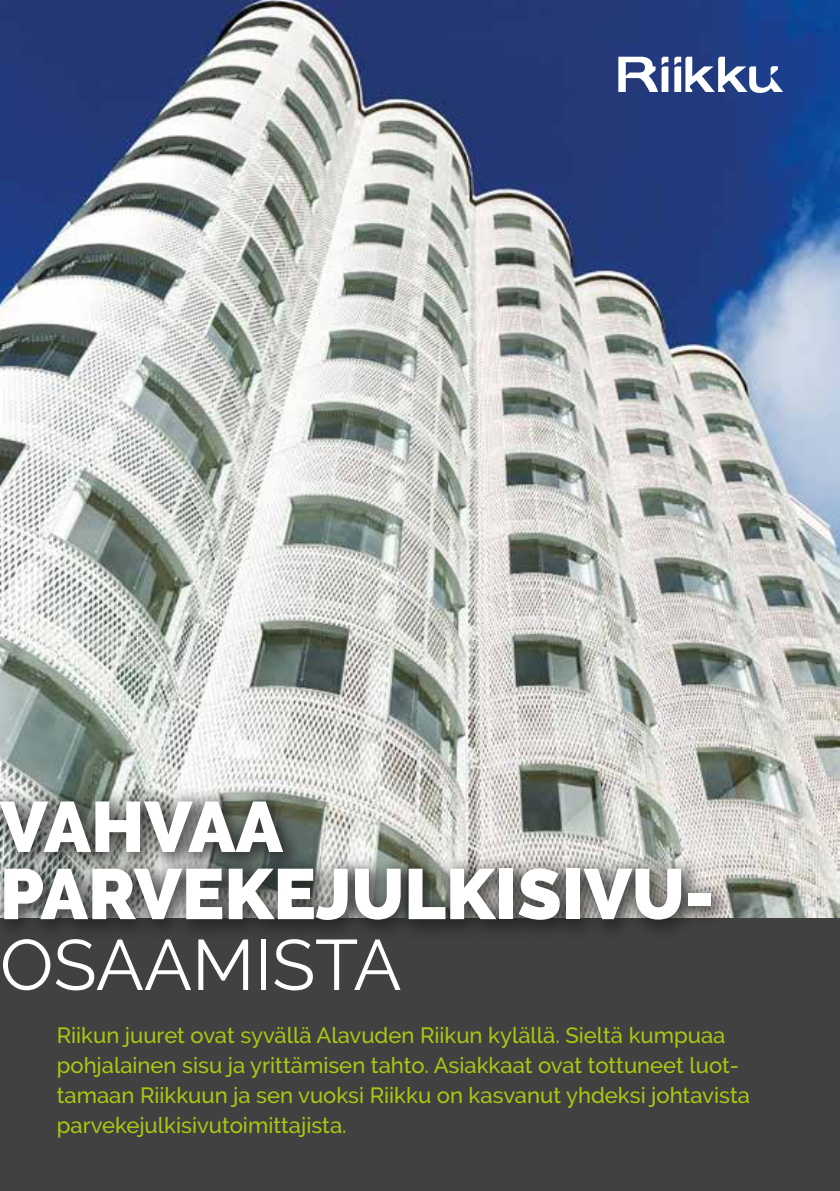
<style>
.page{position:relative;width:840px;height:1191px;background:#fff}
.page>*{position:absolute;margin:0;border:0;box-sizing:border-box;transform-origin:0 0}
.t1{font:900 71px/67.2px "Raleway";color:#fff}
.t2{font:71px "Raleway";color:#fff}
.t3{font:500 22px/30px "Raleway";color:#aac811}
</style>
<div class="page">
<img style="left:0;top:0;width:839px;height:918px">
<div style="left:0;top:918px;width:839px;height:273px;background:#424142"></div>
<svg style="left:618px;top:57px;width:50px;height:35px"></svg>
<svg style="left:674px;top:57px;width:108px;height:36px"></svg>
<div style="left:0;top:786px;width:732px;height:156px;background:#1d1d1b;opacity:.75"></div>
<h1 class="t1" style="left:0;top:793px;width:715px">VAHVAA<br>PARVEKEJULKISIVU-</h1>
<h1 class="t2" style="left:0;top:923px;width:403px">OSAAMISTA</h1>
<p class="t3" style="left:57px;top:1020px;width:694px">Riikun juuret ovat syvällä Alavuden Riikun kylällä. Sieltä kumpuaa pohjalainen sisu ja yrittämisen tahto. Asiakkaat ovat tottuneet luot&shy;tamaan Riikkuun ja sen vuoksi Riikku on kasvanut yhdeksi johtavista parvekejulkisivutoimittajista.</p>
</div>
